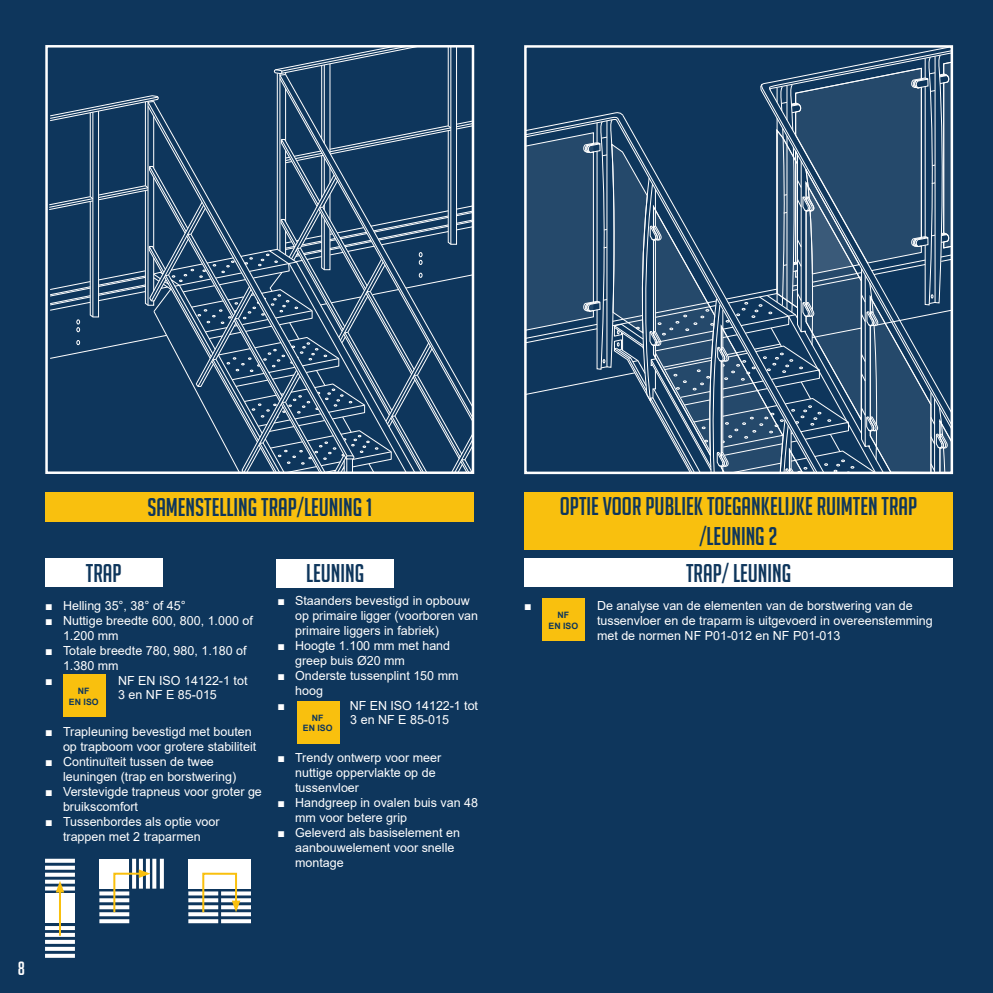
<style>
.page{position:relative;width:993px;height:993px;background:#fff}
.page>*{position:absolute;margin:0;border:0;box-sizing:border-box;transform-origin:0 0}
.t1{font:25px/30px "Big Noodle Titling";color:#0e365c;text-align:center}
.t2{font:18.75px "Big Noodle Titling";color:#fff}
.t3{font:12.5px/15px "Arial";color:#fff}
.t4{font:700 8.75px/10.5px "Arial";color:#0e365c;text-align:center}
</style>
<div class="page">
<div style="left:0;top:0;width:992px;height:992px;background:#0e365c"></div>
<div style="left:63px;top:674px;width:42px;height:42px;background:#f9c00e"></div>
<div style="left:297px;top:700px;width:42px;height:43px;background:#f9c00e"></div>
<svg style="left:49px;top:48px;width:422px;height:423px"></svg>
<div style="left:45px;top:45px;width:429px;height:429px;border:2px solid #fff"></div>
<div style="left:45px;top:492px;width:429px;height:29px;background:#f9c00e"></div>
<div style="left:276px;top:558px;width:117px;height:29px;background:#fff"></div>
<svg style="left:527px;top:48px;width:422px;height:423px"></svg>
<div style="left:524px;top:45px;width:428px;height:429px;border:2px solid #fff"></div>
<div style="left:524px;top:492px;width:428px;height:57px;background:#f9c00e"></div>
<div style="left:542px;top:598px;width:43px;height:42px;background:#f9c00e"></div>
<div style="left:45px;top:558px;width:117px;height:29px;background:#fff"></div>
<div style="left:524px;top:558px;width:428px;height:29px;background:#fff"></div>
<svg style="left:45px;top:953px;width:30px;height:4px"></svg>
<svg style="left:45px;top:858px;width:30px;height:4px"></svg>
<svg style="left:45px;top:946px;width:30px;height:4px"></svg>
<svg style="left:45px;top:865px;width:30px;height:4px"></svg>
<svg style="left:45px;top:939px;width:30px;height:4px"></svg>
<svg style="left:45px;top:872px;width:30px;height:4px"></svg>
<svg style="left:45px;top:932px;width:30px;height:4px"></svg>
<svg style="left:45px;top:879px;width:30px;height:4px"></svg>
<svg style="left:45px;top:926px;width:30px;height:3px"></svg>
<svg style="left:45px;top:886px;width:30px;height:4px"></svg>
<div style="left:45px;top:893px;width:30px;height:29px;background:#fff"></div>
<hr style="left:59px;top:888px;width:2px;height:47px;background:#f9c00e">
<svg style="left:56px;top:880px;width:8px;height:12px"></svg>
<svg style="left:99px;top:919px;width:30px;height:3px"></svg>
<svg style="left:160px;top:858px;width:4px;height:30px"></svg>
<svg style="left:99px;top:912px;width:30px;height:3px"></svg>
<svg style="left:99px;top:905px;width:13px;height:3px"></svg>
<svg style="left:146px;top:858px;width:4px;height:11px"></svg>
<svg style="left:99px;top:898px;width:13px;height:4px"></svg>
<svg style="left:139px;top:858px;width:4px;height:11px"></svg>
<svg style="left:99px;top:891px;width:13px;height:4px"></svg>
<svg style="left:132px;top:858px;width:4px;height:11px"></svg>
<div style="left:99px;top:858px;width:30px;height:30px;background:#fff"></div>
<svg style="left:152px;top:858px;width:4px;height:30px"></svg>
<svg style="left:112px;top:869px;width:38px;height:44px"></svg>
<svg style="left:188px;top:919px;width:30px;height:3px"></svg>
<svg style="left:221px;top:919px;width:30px;height:3px"></svg>
<svg style="left:188px;top:912px;width:30px;height:3px"></svg>
<svg style="left:221px;top:912px;width:30px;height:3px"></svg>
<svg style="left:188px;top:905px;width:13px;height:3px"></svg>
<svg style="left:240px;top:905px;width:11px;height:3px"></svg>
<svg style="left:188px;top:898px;width:13px;height:4px"></svg>
<svg style="left:240px;top:898px;width:11px;height:4px"></svg>
<svg style="left:188px;top:891px;width:13px;height:4px"></svg>
<svg style="left:240px;top:891px;width:11px;height:4px"></svg>
<div style="left:188px;top:858px;width:63px;height:30px;background:#fff"></div>
<svg style="left:201px;top:872px;width:39px;height:41px"></svg>
<h1 class="t1" style="left:147px;top:492px;width:226px">SAMENSTELLING TRAP/LEUNING 1</h1>
<h1 class="t1" style="left:559px;top:491px;width:359px">OPTIE VOOR PUBLIEK TOEGANKELIJKE RUIMTEN TRAP /LEUNING 2</h1>
<h1 class="t1" style="left:86px;top:557px;width:37px">TRAP</h1>
<h1 class="t1" style="left:686px;top:558px;width:106px">TRAP/ LEUNING</h1>
<h1 class="t1" style="left:306px;top:558px;width:60px">LEUNING</h1>
<p class="t3" style="left:45px;top:597px;width:142px">■ Helling 35°, 38° of 45°</p>
<p class="t3" style="left:63px;top:612px;width:191px;text-indent:-18px">■ Nuttige breedte 600, 800, 1.000 of<br>1.200 mm</p>
<p class="t3" style="left:45px;top:642px;width:203px">■ Totale breedte 780, 980, 1.180 of</p>
<p class="t3" style="left:63px;top:657px;width:57px">1.380 mm</p>
<p class="t3" style="left:45px;top:672px;width:9px">■</p>
<p class="t3" style="left:118px;top:673px;width:131px;line-height:13.8px">NF EN ISO 14122-1 tot<br>3 en NF E 85-015</p>
<p class="t3" style="left:63px;top:724px;width:195px;text-indent:-18px">■ Trapleuning bevestigd met bouten op trapboom voor grotere stabiliteit</p>
<p class="t3" style="left:63px;top:754px;width:175px;text-indent:-18px">■ Continuïteit tussen de twee leuningen (trap en borstwering)</p>
<p class="t3" style="left:63px;top:784px;width:200px;text-indent:-18px">■ Verstevigde trapneus voor groter ge bruikscomfort</p>
<p class="t3" style="left:45px;top:814px;width:176px;text-align:center">■ Tussenbordes als optie voor trappen met 2 traparmen</p>
<p class="t4" style="left:69px;top:685px;width:31px">NF<br>EN ISO</p>
<p class="t3" style="left:295px;top:593px;width:184px;text-indent:-18px">■ Staanders bevestigd in opbouw op primaire ligger (voorboren van primaire liggers in fabriek)</p>
<p class="t3" style="left:295px;top:638px;width:156px;text-indent:-18px">■ Hoogte 1.100 mm met hand greep buis Ø20 mm</p>
<p class="t3" style="left:277px;top:668px;width:182px">■ Onderste tussenplint 150 mm</p>
<p class="t3" style="left:295px;top:683px;width:29px">hoog</p>
<p class="t3" style="left:277px;top:698px;width:9px">■</p>
<p class="t3" style="left:350px;top:698px;width:130px;line-height:13.8px">NF EN ISO 14122-1 tot<br>3 en NF E 85-015</p>
<p class="t3" style="left:295px;top:749px;width:148px;text-indent:-18px">■ Trendy ontwerp voor meer nuttige oppervlakte op de tussenvloer</p>
<p class="t3" style="left:295px;top:794px;width:184px;text-indent:-18px">■ Handgreep in ovalen buis van 48 mm voor betere grip</p>
<p class="t3" style="left:295px;top:824px;width:166px;text-indent:-18px">■ Geleverd als basiselement en aanbouwelement voor snelle montage</p>
<p class="t4" style="left:303px;top:712px;width:31px">NF<br>EN ISO</p>
<p class="t3" style="left:524px;top:597px;width:9px">■</p>
<p class="t3" style="left:596px;top:597px;width:337px">De analyse van de elementen van de borstwering van de tussenvloer en de traparm is uitgevoerd in overeenstemming met de normen NF P01-012 en NF P01-013</p>
<p class="t4" style="left:548px;top:609px;width:31px">NF<br>EN ISO</p>
<h2 class="t2" style="left:18px;top:958px;width:9px">8</h2>
</div>
